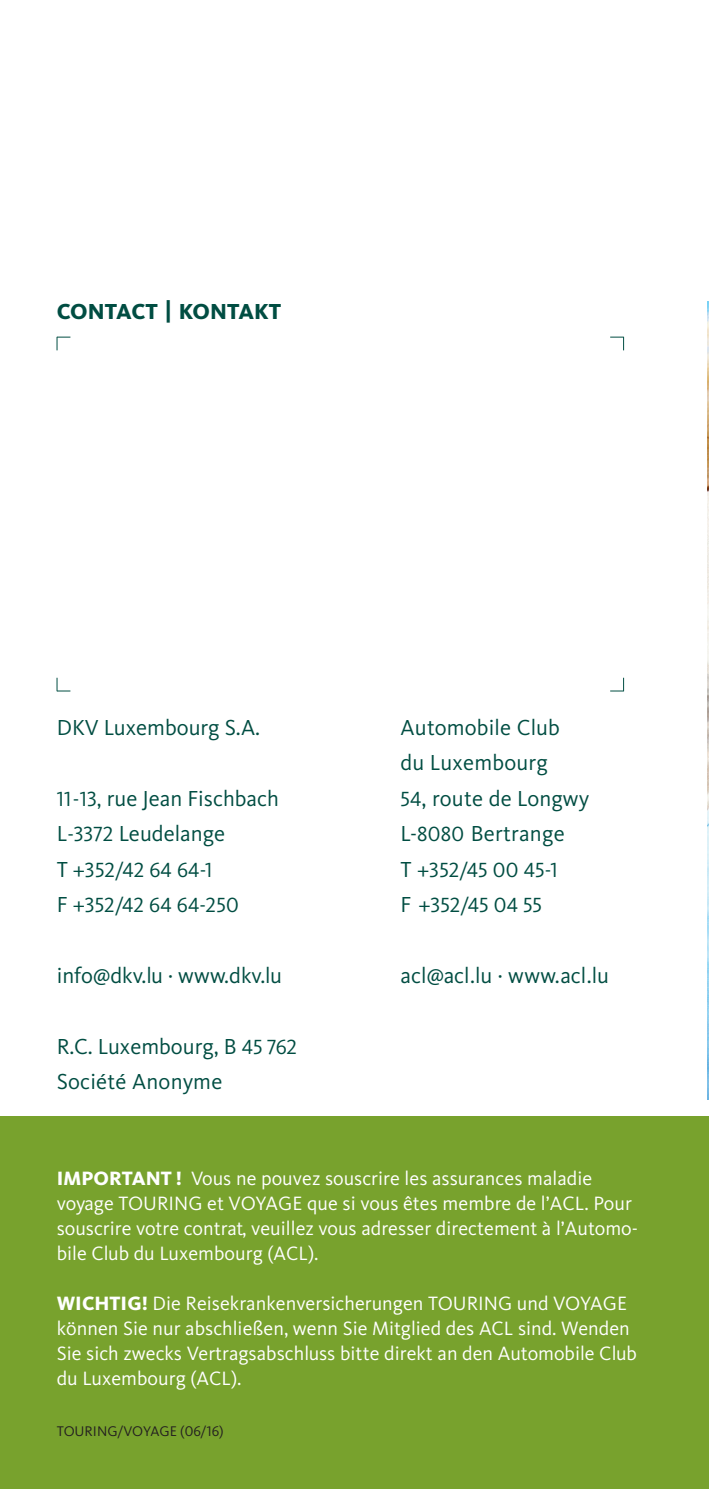
<style>
.page{position:relative;width:709px;height:1489px;background:#fff}
.page>*{position:absolute;margin:0;border:0;box-sizing:border-box;transform-origin:0 0}
.t1{font:22.5px/35.5px "Kievit";letter-spacing:.01em;color:#004d42}
.t2{font:22.5px/35.5px "Kievit TF";color:#004d42}
.t3{font:22.5px "Kievit Extra Bold SC";color:#004d42}
.t4{font:21.25px/35.5px "Kievit Regular SC";letter-spacing:.01em;color:#004d42}
.t5{font:20px/25px "Kievit";color:#fff}
.t6{font:14.5px "Kievit Regular SC";color:#231f20}
.s1{font-family:"Kievit Regular SC";font-size:21.25px}
.s2{font-family:"Kievit";font-size:22.5px}
.s3{font-weight:800}
</style>
<div class="page">
<div style="left:1px;top:1116px;width:708px;height:372px;background:#78a22d"></div>
<svg style="left:57px;top:337px;width:13px;height:13px"></svg>
<svg style="left:610px;top:337px;width:14px;height:13px"></svg>
<svg style="left:57px;top:677px;width:13px;height:14px"></svg>
<svg style="left:610px;top:677px;width:14px;height:14px"></svg>
<img style="left:707px;top:301px;width:2px;height:797px">
<p class="t3" style="left:57px;top:298px;width:226px">CONTACT | KONTAKT</p>
<p class="t1" style="left:57px;top:709px;width:205px">DKV Luxembourg S.A.</p>
<p class="t2" style="left:57px;top:780px;width:224px"><span class="s1">11-13,</span> rue Jean Fischbach<br>L<span class="s1">-3372</span> Leudelange</p>
<p class="t4" style="left:57px;top:852px;width:183px"><span class="s2">T</span> +352/42 64 64-1<br><span class="s2">F</span> +352/42 64 64-250</p>
<p class="t1" style="left:57px;top:957px;width:227px">info@dkv.lu · www.dkv.lu</p>
<p class="t1" style="left:57px;top:1028px;width:242px">R.C. Luxembourg, B <span class="s1">45 762<br></span>Société Anonyme</p>
<p class="t1" style="left:400px;top:709px;width:190px">Automobile Club<br>du Luxembourg<br><span class="s1">54</span>, route de Longwy<br>L-<span class="s1">8080</span> Bertrange</p>
<p class="t4" style="left:400px;top:852px;width:158px"><span class="s2">T</span> +352/45 00 45-1<br><span class="s2">F</span> +352/45 04 55</p>
<p class="t1" style="left:400px;top:957px;width:210px">acl@acl.lu · www.acl.lu</p>
<p class="t5" style="left:57px;top:1165px;width:583px"><span class="s3">IMPORTANT !</span> Vous ne pouvez souscrire les assurances maladie voyage TOURING et VOYAGE que si vous êtes membre de l’ACL. Pour souscrire votre contrat, veuillez vous adresser directement à l’Automo&shy;bile Club du Luxembourg (ACL).</p>
<p class="t5" style="left:57px;top:1290px;width:582px"><span class="s3">WICHTIG!</span> Die Reisekrankenversicherungen TOURING und VOYAGE können Sie nur abschließen, wenn Sie Mitglied des ACL sind. Wenden Sie sich zwecks Vertragsabschluss bitte direkt an den Automobile Club du Luxembourg (ACL).</p>
<p class="t6" style="left:57px;top:1422px;width:168px">TOURING/VOYAGE (06/16)</p>
</div>
